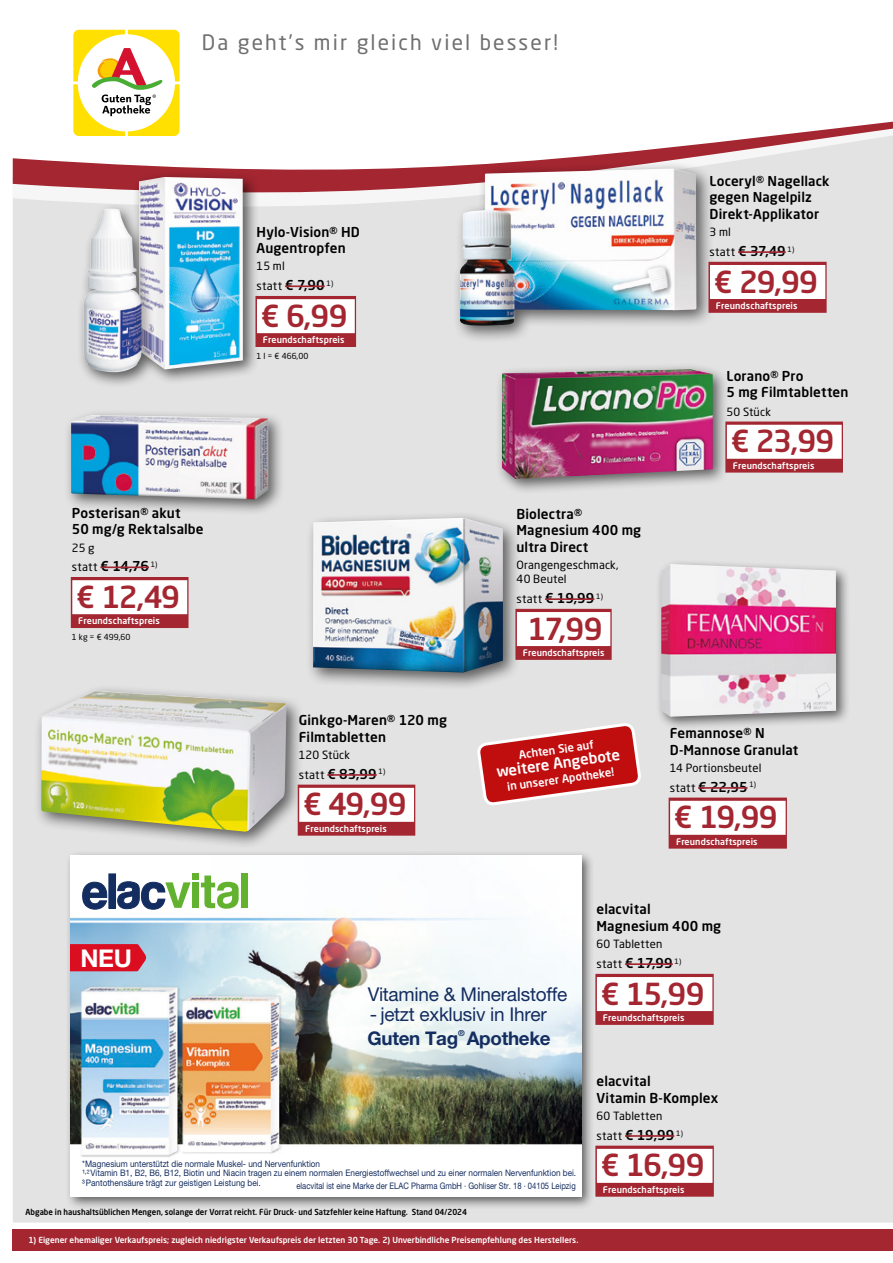
<style>
.page{position:relative;width:893px;height:1263px;background:#fff}
.page>*{position:absolute;margin:0;border:0;box-sizing:border-box;transform-origin:0 0}
.t1{font:500 30px "Neo Sans Pro";letter-spacing:-.03em;color:#a32631}
.t2{font:700 24.45px "Helvetica Neue LT Std";color:#fff}
.t3{font:21px "Neo Sans Pro";letter-spacing:.1em;color:#706f6f}
.t4{font:19.05px "Helvetica Neue LT Std";letter-spacing:-.015em;color:#142d60}
.t5{font:700 18.75px "Helvetica Neue LT Std";letter-spacing:-.015em;color:#142d60}
.t6{font:500 15px "Neo Sans Pro";color:#fff}
.t7{font:500 13.5px/16.5px "Neo Sans Pro";letter-spacing:.01em;color:#000}
.t8{font:11.55px "Neo Sans Pro";letter-spacing:.025em;color:#000}
.t9{font:11.25px/14.2px "Neo Sans Pro";letter-spacing:.015em;color:#000}
.t10{font:500 11.25px "Neo Sans Pro";color:#fff}
.t11{font:9px/9.8px "Helvetica Neue LT Std";color:#142d60;scale:.91 1}
.t12{font:500 9px "Neo Sans Pro";letter-spacing:.01em;color:#fff}
.t13{font:9px "Helvetica Neue LT Std";color:#142d60;scale:.85 1}
.t14{font:500 8.25px "Neo Sans Pro";color:#fff}
.t15{font:500 8.25px "Neo Sans Pro";color:#000;scale:.95 1}
.t16{font:8.25px "Neo Sans Pro";color:#000}
.t17{font:700 8.25px "Helvetica Neue LT Std";color:#142d60}
.s1{font-weight:400;font-size:11.55px}
.s2{font-weight:500;font-size:13.5px}
</style>
<div class="page">
<div style="left:13px;top:209px;width:880px;height:1013px;background:#e3e3e3"></div>
<svg style="left:73px;top:30px;width:107px;height:91px"></svg>
<div style="left:13px;top:1229px;width:880px;height:21px;background:#a32631"></div>
<svg style="left:13px;top:121px;width:880px;height:88px"></svg>
<div style="left:66px;top:851px;width:529px;height:359px;background:#000;opacity:.6"></div>
<img style="left:71px;top:856px;width:510px;height:340px">
<svg style="left:82px;top:882px;width:25px;height:27px"></svg>
<div style="left:109px;top:874px;width:7px;height:34px;background:#142d60"></div>
<svg style="left:117px;top:881px;width:74px;height:29px"></svg>
<div style="left:192px;top:873px;width:7px;height:6px;background:#62b22f"></div>
<div style="left:192px;top:882px;width:7px;height:26px;background:#62b22f"></div>
<div style="left:241px;top:873px;width:7px;height:35px;background:#62b22f"></div>
<svg style="left:201px;top:875px;width:38px;height:34px"></svg>
<svg style="left:71px;top:944px;width:75px;height:27px;background:#d81629"></svg>
<div style="left:595px;top:974px;width:119px;height:51px;background:#a32631"></div>
<div style="left:597px;top:977px;width:115px;height:34px;background:#fff"></div>
<hr style="left:625px;top:963px;width:48px;height:2px;background:#a32631">
<div style="left:595px;top:1146px;width:119px;height:51px;background:#a32631"></div>
<div style="left:597px;top:1149px;width:116px;height:34px;background:#fff"></div>
<hr style="left:625px;top:1135px;width:49px;height:2px;background:#a32631">
<div style="left:77px;top:170px;width:182px;height:219px;background:#000;opacity:.6"></div>
<img style="left:84px;top:177px;width:159px;height:195px">
<div style="left:255px;top:296px;width:101px;height:51px;background:#a32631"></div>
<div style="left:257px;top:299px;width:98px;height:34px;background:#fff"></div>
<hr style="left:285px;top:285px;width:40px;height:2px;background:#a32631">
<div style="left:452px;top:161px;width:263px;height:183px;background:#000;opacity:.6"></div>
<img style="left:459px;top:169px;width:238px;height:157px">
<div style="left:708px;top:262px;width:119px;height:51px;background:#a32631"></div>
<div style="left:710px;top:265px;width:115px;height:34px;background:#fff"></div>
<hr style="left:738px;top:251px;width:48px;height:2px;background:#a32631">
<div style="left:34px;top:684px;width:271px;height:165px;background:#000;opacity:.6"></div>
<img style="left:41px;top:691px;width:246px;height:140px">
<div style="left:298px;top:785px;width:117px;height:51px;background:#a32631"></div>
<div style="left:299px;top:788px;width:115px;height:34px;background:#fff"></div>
<hr style="left:327px;top:774px;width:50px;height:2px;background:#a32631">
<div style="left:655px;top:558px;width:196px;height:173px;background:#000;opacity:.6"></div>
<img style="left:661px;top:564px;width:175px;height:153px">
<div style="left:669px;top:797px;width:118px;height:52px;background:#a32631"></div>
<div style="left:670px;top:801px;width:116px;height:34px;background:#fff"></div>
<hr style="left:698px;top:787px;width:49px;height:2px;background:#a32631">
<div style="left:495px;top:362px;width:234px;height:133px;background:#000;opacity:.6"></div>
<img style="left:502px;top:369px;width:211px;height:110px">
<div style="left:725px;top:422px;width:118px;height:51px;background:#a32631"></div>
<div style="left:727px;top:425px;width:115px;height:34px;background:#fff"></div>
<div style="left:64px;top:408px;width:221px;height:108px;background:#000;opacity:.6"></div>
<img style="left:71px;top:415px;width:197px;height:84px">
<div style="left:71px;top:577px;width:118px;height:51px;background:#a32631"></div>
<div style="left:72px;top:580px;width:115px;height:34px;background:#fff"></div>
<hr style="left:100px;top:566px;width:49px;height:2px;background:#a32631">
<svg style="left:478px;top:689px;width:162px;height:150px;background:#d79798"></svg>
<div style="left:305px;top:510px;width:216px;height:180px;background:#000;opacity:.6"></div>
<img style="left:313px;top:518px;width:190px;height:154px">
<div style="left:515px;top:609px;width:97px;height:51px;background:#a32631"></div>
<div style="left:517px;top:612px;width:93px;height:34px;background:#fff"></div>
<hr style="left:545px;top:598px;width:49px;height:2px;background:#a32631">
<h3 class="t3" style="left:202px;top:30px;width:357px">Da geht’s mir gleich viel besser!</h3>
<p class="t7" style="left:72px;top:504px;width:133px">Posterisan® akut<br>50 mg/g Rektalsalbe</p>
<p class="t9" style="left:72px;top:540px;width:24px">25 g</p>
<p class="t7" style="left:72px;top:557px;width:87px"><span class="s1">statt</span> € 14,76 <sup>1)</sup></p>
<h1 class="t1" style="left:76px;top:578px;width:105px">€ 12,49</h1>
<p class="t12" style="left:78px;top:615px;width:83px">Freundschaftspreis</p>
<p class="t16" style="left:72px;top:632px;width:60px">1 kg = € 499,60</p>
<p class="t7" style="left:257px;top:223px;width:105px">Hylo-Vision® HD<br>Augentropfen</p>
<p class="t9" style="left:257px;top:259px;width:30px">15 ml</p>
<p class="t8" style="left:257px;top:279px;width:78px">statt <span class="s2">€ 7,90</span> <sup>1)</sup></p>
<h1 class="t1" style="left:261px;top:297px;width:88px">€ 6,99</h1>
<p class="t12" style="left:263px;top:334px;width:83px">Freundschaftspreis</p>
<p class="t16" style="left:257px;top:351px;width:53px">1 l = € 466,00</p>
<p class="t7" style="left:299px;top:712px;width:150px">Ginkgo-Maren® 120 mg<br>Filmtabletten</p>
<p class="t9" style="left:299px;top:748px;width:53px">120 Stück</p>
<p class="t7" style="left:299px;top:765px;width:88px"><span class="s1">statt</span> € 83,99 <sup>1)</sup></p>
<h1 class="t1" style="left:303px;top:785px;width:105px">€ 49,99</h1>
<p class="t12" style="left:305px;top:822px;width:83px">Freundschaftspreis</p>
<p class="t7" style="left:516px;top:505px;width:126px">Biolectra®<br>Magnesium 400 mg ultra Direct</p>
<p class="t9" style="left:516px;top:558px;width:104px">Orangengeschmack,<br>40 Beutel</p>
<p class="t7" style="left:516px;top:589px;width:88px"><span class="s1">statt</span> € 19,99 <sup>1)</sup></p>
<h1 class="t1" style="left:528px;top:610px;width:76px">17,99</h1>
<p class="t12" style="left:523px;top:647px;width:83px">Freundschaftspreis</p>
<p class="t10" style="left:518px;top:748px;width:77px;rotate:-8deg">Achten Sie auf</p>
<p class="t6" style="left:495px;top:762px;width:126px;rotate:-8deg">weitere Angebote</p>
<p class="t10" style="left:506px;top:780px;width:109px;rotate:-8deg">in unserer Apotheke!</p>
<p class="t7" style="left:709px;top:172px;width:122px">Loceryl® Nagellack gegen Nagelpilz<br>Direkt-Applikator</p>
<p class="t9" style="left:709px;top:225px;width:23px">3 ml</p>
<p class="t7" style="left:709px;top:242px;width:86px"><span class="s1">statt</span> € 37,49 <sup>1)</sup></p>
<h1 class="t1" style="left:714px;top:263px;width:106px">€ 29,99</h1>
<p class="t12" style="left:716px;top:300px;width:83px">Freundschaftspreis</p>
<p class="t7" style="left:726px;top:367px;width:124px">Lorano® Pro<br>5 mg Filmtabletten</p>
<p class="t9" style="left:726px;top:404px;width:46px">50 Stück</p>
<h1 class="t1" style="left:731px;top:422px;width:105px">€ 23,99</h1>
<p class="t12" style="left:733px;top:459px;width:83px">Freundschaftspreis</p>
<p class="t7" style="left:670px;top:725px;width:130px">Femannose® N<br>D-Mannose Granulat</p>
<p class="t9" style="left:670px;top:761px;width:93px">14 Portionsbeutel</p>
<p class="t7" style="left:670px;top:778px;width:88px"><span class="s1">statt</span> € 22,95 <sup>1)</sup></p>
<h1 class="t1" style="left:674px;top:798px;width:105px">€ 19,99</h1>
<p class="t12" style="left:676px;top:835px;width:83px">Freundschaftspreis</p>
<h2 class="t2" style="left:81px;top:943px;width:53px">NEU</h2>
<h3 class="t4" style="left:368px;top:982px;width:201px">Vitamine &amp; Mineralstoffe</h3>
<h3 class="t4" style="left:370px;top:1002px;width:178px">- jetzt exklusiv in Ihrer</h3>
<h3 class="t5" style="left:367px;top:1027px;width:185px">Guten Tag Apotheke</h3>
<p class="t17" style="left:458px;top:1028px;width:8px">®</p>
<p class="t11" style="left:82px;top:1158px;width:544px">*Magnesium unterstützt die normale Muskel- und Nervenfunktion<br>1<sup>,</sup>2Vitamin B1, B2, B6, B12, Biotin und Niacin tragen zu einem normalen Energiestoffwechsel und zu einer normalen Nervenfunktion bei.<br>3Pantothensäure trägt zur geistigen Leistung bei.</p>
<p class="t13" style="left:296px;top:1181px;width:330px">elacvital ist eine Marke der ELAC Pharma GmbH · Gohliser Str. 18 · 04105 Leipzig</p>
<p class="t15" style="left:26px;top:1207px;width:466px">Abgabe in haushaltsüblichen Mengen, solange der Vorrat reicht. Für Druck- und Satzfehler keine Haftung. Stand 04/2024</p>
<p class="t14" style="left:28px;top:1234px;width:552px">1) Eigener ehemaliger Verkaufspreis; zugleich niedrigster Verkaufspreis der letzten 30 Tage. 2) Unverbindliche Preisempfehlung des Herstellers.</p>
<p class="t7" style="left:596px;top:901px;width:126px">elacvital<br>Magnesium 400 mg</p>
<p class="t9" style="left:596px;top:937px;width:67px">60 Tabletten</p>
<p class="t7" style="left:596px;top:954px;width:86px"><span class="s1">statt</span> € 17,99 <sup>1)</sup></p>
<h1 class="t1" style="left:601px;top:975px;width:105px">€ 15,99</h1>
<p class="t12" style="left:603px;top:1012px;width:83px">Freundschaftspreis</p>
<p class="t7" style="left:596px;top:1073px;width:123px">elacvital<br>Vitamin B-Komplex</p>
<p class="t9" style="left:596px;top:1109px;width:67px">60 Tabletten</p>
<p class="t7" style="left:596px;top:1126px;width:88px"><span class="s1">statt</span> € 19,99 <sup>1)</sup></p>
<h1 class="t1" style="left:601px;top:1146px;width:106px">€ 16,99</h1>
<p class="t12" style="left:603px;top:1183px;width:83px">Freundschaftspreis</p>
</div>
